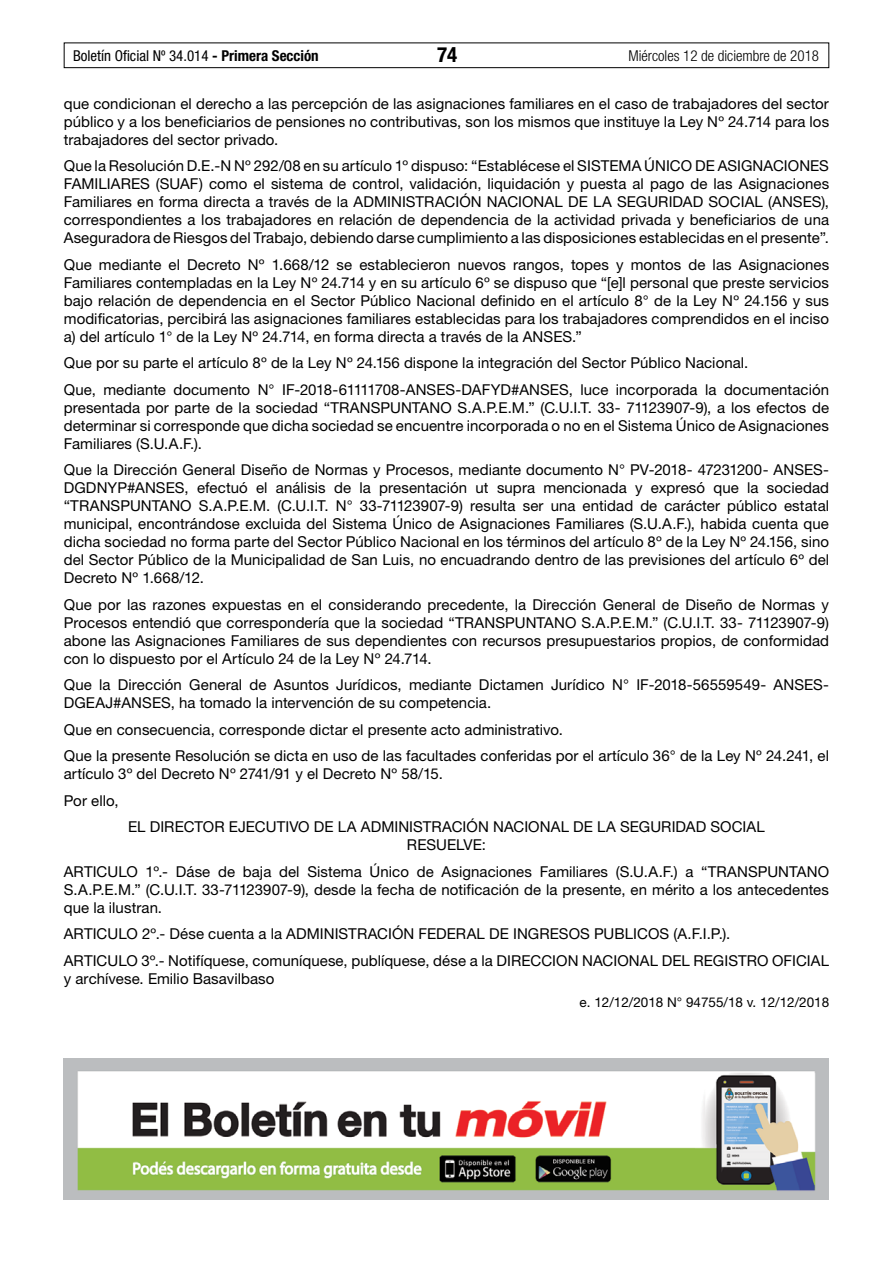
<style>
.page{position:relative;width:893px;height:1263px;background:#fff}
.page>*{position:absolute;margin:0;border:0;box-sizing:border-box;transform-origin:0 0}
.t1{font:700 condensed 21px "Helvetica Neue LT Std";color:#000}
.t2{font:15px/18px "Helvetica Neue LT Std";letter-spacing:.005em;color:#000;text-align:justify}
.t3{font:condensed 15px "Helvetica Neue LT Std";color:#000}
.t4{font:300 condensed 15px "Helvetica Neue LT Std";color:#000}
.t5{font:13.5px "Helvetica Neue LT Std";color:#000}
.s1{font-weight:700}
</style>
<div class="page">
<div style="left:64px;top:43px;width:765px;height:25px;border:1px solid #000"></div>
<img style="left:64px;top:1058px;width:765px;height:141px">
<p class="t3" style="left:73px;top:47px;width:247px">Boletín Oficial Nº 34.014 <span class="s1">- Primera Sección</span></p>
<h1 class="t1" style="left:437px;top:42px;width:22px">74</h1>
<p class="t4" style="left:628px;top:47px;width:192px">Miércoles 12 de diciembre de 2018</p>
<p class="t2" style="left:64px;top:94px;width:767px">que condicionan el derecho a las percepción de las asignaciones familiares en el caso de trabajadores del sector público y a los beneficiarios de pensiones no contributivas, son los mismos que instituye la Ley Nº 24.714 para los trabajadores del sector privado.</p>
<p class="t2" style="left:64px;top:156px;width:767px">Que la Resolución D.E.-N Nº 292/08 en su artículo 1º dispuso: “Establécese el SISTEMA ÚNICO DE ASIGNACIONES FAMILIARES (SUAF) como el sistema de control, validación, liquidación y puesta al pago de las Asignaciones Familiares en forma directa a través de la ADMINISTRACIÓN NACIONAL DE LA SEGURIDAD SOCIAL (ANSES), correspondientes a los trabajadores en relación de dependencia de la actividad privada y beneficiarios de una Aseguradora de Riesgos del Trabajo, debiendo darse cumplimiento a las disposiciones establecidas en el presente”.</p>
<p class="t2" style="left:64px;top:255px;width:767px">Que mediante el Decreto Nº 1.668/12 se establecieron nuevos rangos, topes y montos de las Asignaciones Familiares contempladas en la Ley Nº 24.714 y en su artículo 6º se dispuso que “[e]l personal que preste servicios bajo relación de dependencia en el Sector Público Nacional definido en el artículo 8° de la Ley Nº 24.156 y sus modificatorias, percibirá las asignaciones familiares establecidas para los trabajadores comprendidos en el inciso a) del artículo 1° de la Ley Nº 24.714, en forma directa a través de la ANSES.”</p>
<p class="t2" style="left:64px;top:349px;width:767px;line-height:26.5px">Que por su parte el artículo 8º de la Ley Nº 24.156 dispone la integración del Sector Público Nacional.<br>Que, mediante documento N° IF-2018-61111708-ANSES-DAFYD#ANSES, luce incorporada la documentación</p>
<p class="t2" style="left:64px;top:398px;width:767px">presentada por parte de la sociedad “TRANSPUNTANO S.A.P.E.M.” (C.U.I.T. 33- 71123907-9), a los efectos de determinar si corresponde que dicha sociedad se encuentre incorporada o no en el Sistema Único de Asignaciones Familiares (S.U.A.F.).</p>
<p class="t2" style="left:64px;top:460px;width:767px">Que la Dirección General Diseño de Normas y Procesos, mediante documento N° PV-2018- 47231200- ANSES-DGDNYP#ANSES, efectuó el análisis de la presentación ut supra mencionada y expresó que la sociedad “TRANSPUNTANO S.A.P.E.M. (C.U.I.T. N° 33-71123907-9) resulta ser una entidad de carácter público estatal municipal, encontrándose excluida del Sistema Único de Asignaciones Familiares (S.U.A.F.), habida cuenta que dicha sociedad no forma parte del Sector Público Nacional en los términos del artículo 8º de la Ley Nº 24.156, sino del Sector Público de la Municipalidad de San Luis, no encuadrando dentro de las previsiones del artículo 6º del Decreto Nº 1.668/12.</p>
<p class="t2" style="left:64px;top:595px;width:767px">Que por las razones expuestas en el considerando precedente, la Dirección General de Diseño de Normas y Procesos entendió que correspondería que la sociedad “TRANSPUNTANO S.A.P.E.M.” (C.U.I.T. 33- 71123907-9) abone las Asignaciones Familiares de sus dependientes con recursos presupuestarios propios, de conformidad con lo dispuesto por el Artículo 24 de la Ley Nº 24.714.</p>
<p class="t2" style="left:64px;top:676px;width:767px">Que la Dirección General de Asuntos Jurídicos, mediante Dictamen Jurídico N° IF-2018-56559549- ANSES-<br>DGEAJ#ANSES, ha tomado la intervención de su competencia.</p>
<p class="t2" style="left:64px;top:716px;width:767px;line-height:26.5px">Que en consecuencia, corresponde dictar el presente acto administrativo.<br>Que la presente Resolución se dicta en uso de las facultades conferidas por el artículo 36° de la Ley Nº 24.241, el</p>
<p class="t2" style="left:64px;top:765px;width:381px">artículo 3º del Decreto Nº 2741/91 y el Decreto Nº 58/15.</p>
<p class="t2" style="left:64px;top:791px;width:56px">Por ello,</p>
<p class="t2" style="left:128px;top:818px;width:638px">EL DIRECTOR EJECUTIVO DE LA ADMINISTRACIÓN NACIONAL DE LA SEGURIDAD SOCIAL</p>
<p class="t2" style="left:64px;top:831px;width:767px;line-height:26.5px;text-align:center">RESUELVE:<br>ARTICULO 1º.- Dáse de baja del Sistema Único de Asignaciones Familiares (S.U.A.F.) a “TRANSPUNTANO</p>
<p class="t2" style="left:64px;top:880px;width:767px">S.A.P.E.M.” (C.U.I.T. 33-71123907-9), desde la fecha de notificación de la presente, en mérito a los antecedentes que la ilustran.</p>
<p class="t2" style="left:64px;top:920px;width:767px;line-height:26.5px">ARTICULO 2º.- Dése cuenta a la ADMINISTRACIÓN FEDERAL DE INGRESOS PUBLICOS (A.F.I.P.).<br>ARTICULO 3º.- Notifíquese, comuníquese, publíquese, dése a la DIRECCION NACIONAL DEL REGISTRO OFICIAL</p>
<p class="t2" style="left:64px;top:969px;width:212px">y archívese. Emilio Basavilbaso</p>
<p class="t5" style="left:580px;top:994px;width:251px">e. 12/12/2018 N° 94755/18 v. 12/12/2018</p>
</div>
